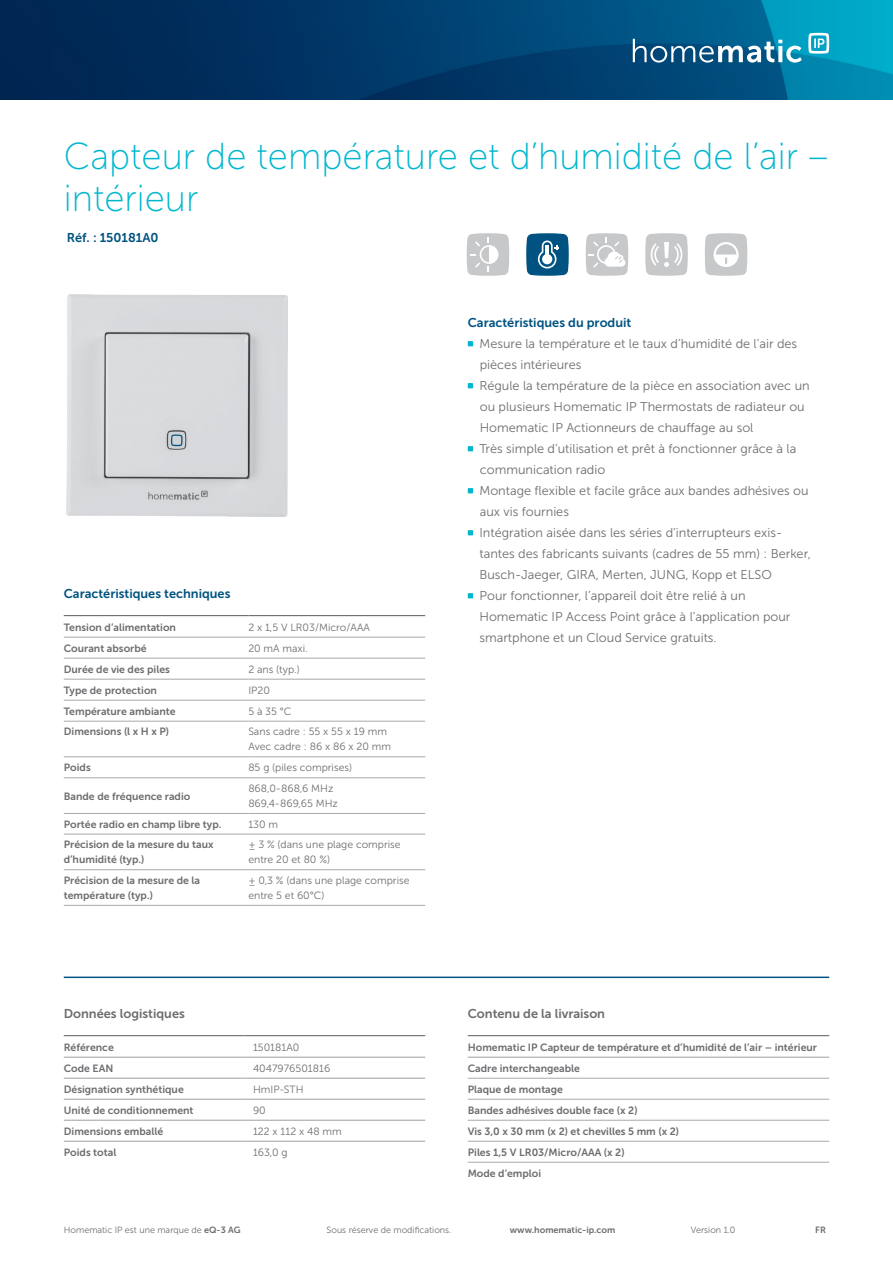
<style>
.page{position:relative;width:893px;height:1263px;background:#fff}
.page>*{position:absolute;margin:0;border:0;box-sizing:border-box;transform-origin:0 0}
.Headline{font:37.5px/42px "Museo Sans 100";color:#00b7ce}
.Fließtext{font:12.75px/21px "Museo Sans 300";color:#6c6d70}
.Zwischenüberschrift{font:12.75px "Museo Sans 700";color:#005381}
.Subheadline{font:12.75px "Museo Sans 700";color:#6c6d70}
.Subheadline-2{font:12.75px "Museo Sans 700";color:#005381}
.Tabelle_bold_700{font:10.5px/15px "Museo Sans 700";color:#6c6d70}
.Tabelle_regular_300{font:10.5px/15px "Museo Sans 300";color:#6c6d70}
.Fußnote{font:9px "Museo Sans 300";color:#6c6d70}
.Fußnote-2{font:9px "Museo Sans 700";color:#6c6d70}
.s1{font-family:"Museo Sans 700"}
</style>
<div class="page">
<hr style="left:64px;top:976px;width:765px;height:2px;background:#005381">
<svg style="left:468px;top:341px;width:5px;height:5px"></svg>
<svg style="left:468px;top:383px;width:5px;height:5px"></svg>
<svg style="left:468px;top:446px;width:5px;height:5px"></svg>
<svg style="left:468px;top:488px;width:5px;height:5px"></svg>
<svg style="left:468px;top:530px;width:5px;height:5px"></svg>
<svg style="left:468px;top:593px;width:5px;height:5px"></svg>
<hr style="left:64px;top:615px;width:184px;height:1px;background:#6c6d70">
<hr style="left:248px;top:615px;width:177px;height:1px;background:#6c6d70">
<hr style="left:64px;top:637px;width:184px;height:1px;background:#a8a9ad">
<hr style="left:248px;top:637px;width:177px;height:1px;background:#a8a9ad">
<hr style="left:64px;top:658px;width:184px;height:1px;background:#a8a9ad">
<hr style="left:248px;top:658px;width:177px;height:1px;background:#a8a9ad">
<hr style="left:64px;top:679px;width:184px;height:1px;background:#a8a9ad">
<hr style="left:248px;top:679px;width:177px;height:1px;background:#a8a9ad">
<hr style="left:64px;top:700px;width:184px;height:1px;background:#a8a9ad">
<hr style="left:248px;top:700px;width:177px;height:1px;background:#a8a9ad">
<hr style="left:64px;top:721px;width:184px;height:1px;background:#a8a9ad">
<hr style="left:248px;top:721px;width:177px;height:1px;background:#a8a9ad">
<hr style="left:64px;top:756px;width:184px;height:1px;background:#a8a9ad">
<hr style="left:248px;top:756px;width:177px;height:1px;background:#a8a9ad">
<hr style="left:64px;top:777px;width:184px;height:1px;background:#a8a9ad">
<hr style="left:248px;top:777px;width:177px;height:1px;background:#a8a9ad">
<hr style="left:64px;top:813px;width:184px;height:1px;background:#a8a9ad">
<hr style="left:248px;top:813px;width:177px;height:1px;background:#a8a9ad">
<hr style="left:64px;top:834px;width:184px;height:1px;background:#a8a9ad">
<hr style="left:248px;top:834px;width:177px;height:1px;background:#a8a9ad">
<hr style="left:64px;top:869px;width:184px;height:1px;background:#a8a9ad">
<hr style="left:248px;top:869px;width:177px;height:1px;background:#a8a9ad">
<hr style="left:64px;top:905px;width:184px;height:1px;background:#a8a9ad">
<hr style="left:248px;top:905px;width:177px;height:1px;background:#a8a9ad">
<hr style="left:468px;top:1057px;width:361px;height:1px;background:#a8a9ad">
<hr style="left:468px;top:1078px;width:361px;height:1px;background:#a8a9ad">
<hr style="left:468px;top:1099px;width:361px;height:1px;background:#a8a9ad">
<hr style="left:468px;top:1120px;width:361px;height:1px;background:#a8a9ad">
<hr style="left:468px;top:1141px;width:361px;height:1px;background:#a8a9ad">
<hr style="left:468px;top:1162px;width:361px;height:1px;background:#a8a9ad">
<hr style="left:468px;top:1035px;width:361px;height:1px;background:#6c6d70">
<hr style="left:64px;top:1057px;width:180px;height:1px;background:#a8a9ad">
<hr style="left:244px;top:1057px;width:181px;height:1px;background:#a8a9ad">
<hr style="left:64px;top:1078px;width:180px;height:1px;background:#a8a9ad">
<hr style="left:244px;top:1078px;width:181px;height:1px;background:#a8a9ad">
<hr style="left:64px;top:1099px;width:180px;height:1px;background:#a8a9ad">
<hr style="left:244px;top:1099px;width:181px;height:1px;background:#a8a9ad">
<hr style="left:64px;top:1120px;width:180px;height:1px;background:#a8a9ad">
<hr style="left:244px;top:1120px;width:181px;height:1px;background:#a8a9ad">
<hr style="left:64px;top:1141px;width:180px;height:1px;background:#a8a9ad">
<hr style="left:244px;top:1141px;width:181px;height:1px;background:#a8a9ad">
<hr style="left:64px;top:1035px;width:180px;height:1px;background:#6c6d70">
<hr style="left:244px;top:1035px;width:181px;height:1px;background:#6c6d70">
<img style="left:66px;top:295px;width:221px;height:221px">
<svg style="left:586px;top:233px;width:42px;height:43px"></svg>
<svg style="left:467px;top:233px;width:42px;height:43px"></svg>
<svg style="left:705px;top:233px;width:42px;height:43px"></svg>
<svg style="left:526px;top:233px;width:43px;height:43px;background:#33759a"></svg>
<svg style="left:645px;top:233px;width:43px;height:43px;background:#d1d2d3"></svg>
<img style="left:0;top:0;width:893px;height:99px">
<svg style="left:633px;top:39px;width:169px;height:24px"></svg>
<svg style="left:808px;top:33px;width:21px;height:21px"></svg>
<p class="Headline" style="left:64px;top:135px;width:766px">Capteur de température et d’humidité de l’air – intérieur</p>
<p class="Subheadline-2" style="left:67px;top:231px;width:93px">Réf. : 150181A0</p>
<p class="Zwischenüberschrift" style="left:64px;top:587px;width:168px">Caractéristiques techniques</p>
<p class="Tabelle_bold_700" style="left:64px;top:619px;width:114px">Tension d’alimentation</p>
<p class="Tabelle_regular_300" style="left:248px;top:619px;width:123px">2 x 1,5 V LR03/Micro/AAA</p>
<p class="Tabelle_bold_700" style="left:64px;top:640px;width:84px">Courant absorbé</p>
<p class="Tabelle_regular_300" style="left:248px;top:640px;width:61px">20 mA maxi.</p>
<p class="Tabelle_bold_700" style="left:64px;top:661px;width:108px">Durée de vie des piles</p>
<p class="Tabelle_regular_300" style="left:248px;top:661px;width:53px">2 ans (typ.)</p>
<p class="Tabelle_bold_700" style="left:64px;top:682px;width:95px">Type de protection</p>
<p class="Tabelle_regular_300" style="left:248px;top:682px;width:23px">IP20</p>
<p class="Tabelle_bold_700" style="left:64px;top:703px;width:113px">Température ambiante</p>
<p class="Tabelle_regular_300" style="left:248px;top:703px;width:45px">5 à 35 °C</p>
<p class="Tabelle_bold_700" style="left:64px;top:724px;width:107px">Dimensions (l x H x P)</p>
<p class="Tabelle_regular_300" style="left:248px;top:724px;width:144px">Sans cadre : 55 x 55 x 19 mm<br>Avec cadre : 86 x 86 x 20 mm</p>
<p class="Tabelle_bold_700" style="left:64px;top:760px;width:28px">Poids</p>
<p class="Tabelle_regular_300" style="left:248px;top:760px;width:105px">85 g (piles comprises)</p>
<p class="Tabelle_bold_700" style="left:64px;top:788px;width:128px">Bande de fréquence radio</p>
<p class="Tabelle_regular_300" style="left:248px;top:781px;width:87px">868,0-868,6 MHz</p>
<p class="Tabelle_regular_300" style="left:248px;top:796px;width:91px">869,4-869,65 MHz</p>
<p class="Tabelle_bold_700" style="left:64px;top:816px;width:159px">Portée radio en champ libre typ.</p>
<p class="Tabelle_regular_300" style="left:248px;top:817px;width:31px">130 m</p>
<p class="Tabelle_bold_700" style="left:64px;top:837px;width:151px">Précision de la mesure du taux d’humidité (typ.)</p>
<p class="Tabelle_regular_300" style="left:248px;top:837px;width:154px">± 3 % (dans une plage comprise entre 20 et 80 %)</p>
<p class="Tabelle_bold_700" style="left:64px;top:873px;width:138px">Précision de la mesure de la température (typ.)</p>
<p class="Tabelle_regular_300" style="left:248px;top:873px;width:163px">± 0,3 % (dans une plage comprise entre 5 et 60°C)</p>
<p class="Subheadline" style="left:64px;top:1007px;width:123px">Données logistiques</p>
<p class="Tabelle_bold_700" style="left:64px;top:1039px;width:52px">Référence</p>
<p class="Tabelle_regular_300" style="left:253px;top:1039px;width:48px">150181A0</p>
<p class="Tabelle_bold_700" style="left:64px;top:1060px;width:51px">Code EAN</p>
<p class="Tabelle_regular_300" style="left:253px;top:1060px;width:79px">4047976501816</p>
<p class="Tabelle_bold_700" style="left:64px;top:1081px;width:122px">Désignation synthétique</p>
<p class="Tabelle_regular_300" style="left:253px;top:1081px;width:52px">HmIP-STH</p>
<p class="Tabelle_bold_700" style="left:64px;top:1102px;width:131px">Unité de conditionnement</p>
<p class="Tabelle_regular_300" style="left:253px;top:1102px;width:14px">90</p>
<p class="Tabelle_bold_700" style="left:64px;top:1123px;width:101px">Dimensions emballé</p>
<p class="Tabelle_regular_300" style="left:253px;top:1123px;width:90px">122 x 112 x 48 mm</p>
<p class="Tabelle_bold_700" style="left:64px;top:1144px;width:54px">Poids total</p>
<p class="Tabelle_regular_300" style="left:253px;top:1144px;width:36px">163,0 g</p>
<p class="Zwischenüberschrift" style="left:468px;top:315px;width:165px">Caractéristiques du produit</p>
<p class="Fließtext" style="left:479px;top:333px;width:319px">Mesure la température et le taux d’humidité de l’air des pièces intérieures</p>
<p class="Fließtext" style="left:479px;top:375px;width:332px">Régule la température de la pièce en association avec un ou plusieurs Homematic IP Thermostats de radiateur ou<br>Homematic IP Actionneurs de chauffage au sol</p>
<p class="Fließtext" style="left:479px;top:438px;width:318px">Très simple d’utilisation et prêt à fonctionner grâce à la communication radio</p>
<p class="Fließtext" style="left:479px;top:480px;width:331px">Montage flexible et facile grâce aux bandes adhésives ou aux vis fournies</p>
<p class="Fließtext" style="left:479px;top:522px;width:333px">Intégration aisée dans les séries d’interrupteurs exis&shy;tantes des fabricants suivants (cadres de 55 mm) : Berker,<br>Busch-Jaeger, GIRA, Merten, JUNG, Kopp et ELSO</p>
<p class="Fließtext" style="left:479px;top:585px;width:313px">Pour fonctionner, l’appareil doit être relié à un<br>Homematic IP Access Point grâce à l’application pour smartphone et un Cloud Service gratuits.</p>
<p class="Subheadline" style="left:468px;top:1007px;width:139px">Contenu de la livraison</p>
<p class="Tabelle_bold_700" style="left:468px;top:1039px;width:351px">Homematic IP Capteur de température et d’humidité de l’air – intérieur</p>
<p class="Tabelle_bold_700" style="left:468px;top:1060px;width:114px">Cadre interchangeable</p>
<p class="Tabelle_bold_700" style="left:468px;top:1081px;width:97px">Plaque de montage</p>
<p class="Tabelle_bold_700" style="left:468px;top:1102px;width:171px">Bandes adhésives double face (x 2)</p>
<p class="Tabelle_bold_700" style="left:468px;top:1123px;width:213px">Vis 3,0 x 30 mm (x 2) et chevilles 5 mm (x 2)</p>
<p class="Tabelle_bold_700" style="left:468px;top:1144px;width:158px">Piles 1,5 V LR03/Micro/AAA (x 2)</p>
<p class="Tabelle_bold_700" style="left:468px;top:1165px;width:75px">Mode d’emploi</p>
<p class="Fußnote" style="left:64px;top:1225px;width:178px">Homematic IP est une marque de <span class="s1">eQ-3 AG</span></p>
<p class="Fußnote" style="left:327px;top:1225px;width:126px">Sous réserve de modifications.</p>
<p class="Fußnote-2" style="left:510px;top:1225px;width:107px">www.homematic-ip.com</p>
<p class="Fußnote" style="left:691px;top:1225px;width:46px">Version 1.0</p>
<p class="Fußnote-2" style="left:815px;top:1225px;width:12px">FR</p>
</div>
